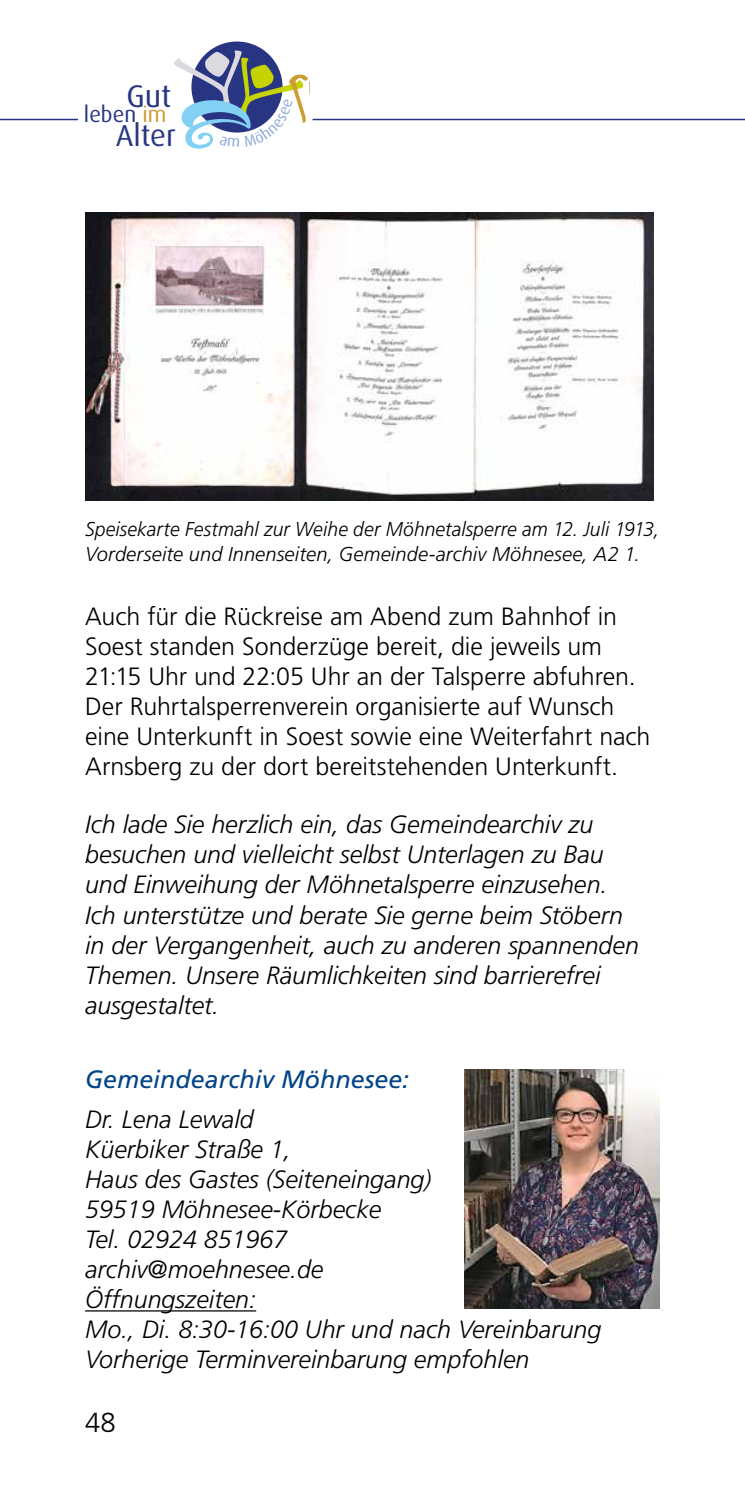
<style>
.page{position:relative;width:745px;height:1489px;background:#fff}
.page>*{position:absolute;margin:0;border:0;box-sizing:border-box;transform-origin:0 0}
.t1{font:31.25px "Dax";color:#283583}
.t2{font:30.25px "Dax";color:#283583}
.t3{font:300 27.5px "Frutiger LT Std";color:#000}
.t4{font:italic 300 25px/30px "Frutiger LT Std";color:#000}
.t5{font:300 25px/30px "Frutiger LT Std";color:#000}
.t6{font:italic 25px "Frutiger LT Std";color:#048}
.t7{font:22.25px "Dax";color:#283583}
.t8{font:italic 300 20px/25px "Frutiger LT Std";letter-spacing:.005em;color:#000;scale:.96 1}
.s1{color:#cc9d35}
</style>
<div class="page">
<hr style="left:744px;top:76px;width:1px;height:1412px;background:#f5e1de">
<img style="left:464px;top:1069px;width:195px;height:239px">
<hr style="left:85px;top:1310px;width:171px;height:1px;background:#000">
<img style="left:85px;top:213px;width:568px;height:287px">
<img style="left:744px;top:76px;width:1px;height:44px">
<svg style="left:191px;top:41px;width:91px;height:91px"></svg>
<hr style="left:0;top:119px;width:78px;height:1px;background:#283583">
<hr style="left:312px;top:119px;width:432px;height:1px;background:#283583">
<svg style="left:191px;top:47px;width:129px;height:86px"></svg>
<p class="t1" style="left:126px;top:78px;width:46px">Gut</p>
<p class="t7" style="left:84px;top:102px;width:84px">leben <span class="s1">im</span></p>
<p class="t2" style="left:116px;top:118px;width:62px">Alter</p>
<p class="t8" style="left:85px;top:517px;width:599px">Speisekarte Festmahl zur Weihe der Möhnetalsperre am 12. Juli 1913,<br>Vorderseite und Innenseiten, Gemeinde-archiv Möhnesee, A2 1.</p>
<p class="t5" style="left:85px;top:601px;width:566px">Auch für die Rückreise am Abend zum Bahnhof in Soest standen Sonderzüge bereit, die jeweils um 21:15 Uhr und 22:05 Uhr an der Talsperre abfuhren.<br>Der Ruhrtalsperrenverein organisierte auf Wunsch eine Unterkunft in Soest sowie eine Weiterfahrt nach Arnsberg zu der dort bereitstehenden Unterkunft.</p>
<p class="t4" style="left:85px;top:810px;width:555px">Ich lade Sie herzlich ein, das Gemeindearchiv zu besuchen und vielleicht selbst Unterlagen zu Bau und Einweihung der Möhnetalsperre einzusehen.<br>Ich unterstütze und berate Sie gerne beim Stöbern in der Vergangenheit, auch zu anderen spannenden Themen. Unsere Räumlichkeiten sind barrierefrei ausgestaltet.</p>
<p class="t6" style="left:85px;top:1064px;width:325px">Gemeindearchiv Möhnesee:</p>
<p class="t4" style="left:85px;top:1104px;width:517px">Dr. Lena Lewald<br>Küerbiker Straße 1,<br>Haus des Gastes (Seiteneingang)<br>59519 Möhnesee-Körbecke<br>Tel. 02924 851967<br>archiv@moehnesee.de<br>Öffnungszeiten:<br>Mo., Di. 8:30-16:00 Uhr und nach Vereinbarung<br>Vorherige Terminvereinbarung empfohlen</p>
<p class="t3" style="left:85px;top:1406px;width:32px">48</p>
</div>
